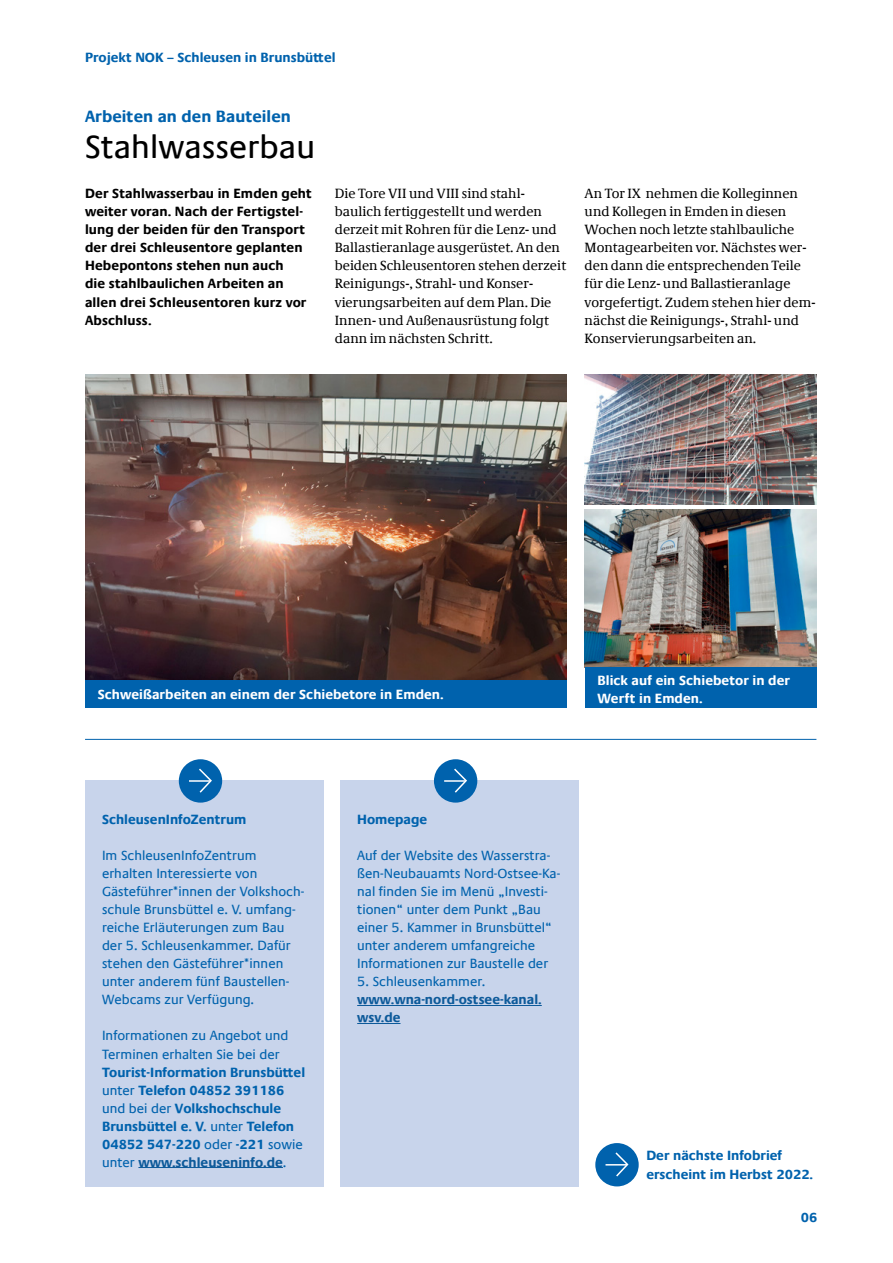
<style>
.page{position:relative;width:893px;height:1263px;background:#fff}
.page>*{position:absolute;margin:0;border:0;box-sizing:border-box;transform-origin:0 0}
.Headline_Innenseiten{font:33px "Praxis Com";letter-spacing:.005em;color:#000}
.Crossline{font:700 16.5px "Praxis Com";letter-spacing:.005em;color:#0062ad}
.Fließtext{font:13.5px/18px "Demos Com";letter-spacing:.005em;color:#000}
.Fließtext_Infobox{font:13.5px/18px "Praxis Com";color:#0062ad}
.Fließtext_Infobox-2{font:700 13.5px/18px "Praxis Com";color:#0062ad}
.Fließtext-2{font:700 13.5px/18px "Praxis Com";letter-spacing:.01em;color:#000}
.Bildunterschrift{font:700 13.5px/18px "Praxis Com";letter-spacing:.005em;color:#fff}
.Kopfzeile{font:700 13.5px/19.5px "Praxis Com";color:#0062ad}
.Fließtext_Infobox-3{font:700 13.5px/18px "Praxis Com";color:#0d5a9a}
.Text_Titel{font:700 13.5px "Praxis Com";color:#0062ad}
.s1{font-weight:400}
.s2{color:#0d5a9a}
.s3{font-weight:400;color:#0062ad}
</style>
<div class="page">
<div style="left:595px;top:1143px;width:44px;height:43px;background:#0062ad;border-radius:50%"></div>
<svg style="left:605px;top:1152px;width:24px;height:25px"></svg>
<hr style="left:85px;top:739px;width:731px;height:1px;background:#0062ad">
<div style="left:85px;top:780px;width:238px;height:406px;background:#c8d4eb"></div>
<hr style="left:138px;top:1167px;width:145px;height:1px;background:#0d5a9a">
<div style="left:179px;top:759px;width:43px;height:44px;background:#0062ad;border-radius:50%"></div>
<hr style="left:189px;top:780px;width:22px;height:2px;background:#fff">
<svg style="left:197px;top:768px;width:15px;height:25px"></svg>
<div style="left:340px;top:780px;width:238px;height:406px;background:#c8d4eb"></div>
<hr style="left:357px;top:1005px;width:185px;height:1px;background:#0d5a9a">
<hr style="left:357px;top:1023px;width:43px;height:1px;background:#0d5a9a">
<div style="left:434px;top:759px;width:43px;height:44px;background:#0062ad;border-radius:50%"></div>
<hr style="left:444px;top:780px;width:22px;height:2px;background:#fff">
<svg style="left:452px;top:768px;width:15px;height:25px"></svg>
<img style="left:85px;top:374px;width:482px;height:307px">
<img style="left:585px;top:374px;width:231px;height:131px">
<img style="left:585px;top:509px;width:231px;height:158px">
<div style="left:85px;top:681px;width:482px;height:27px;background:#0062ad"></div>
<div style="left:585px;top:667px;width:231px;height:41px;background:#0062ad"></div>
<p class="Kopfzeile" style="left:85px;top:48px;width:252px">Projekt NOK – Schleusen in Brunsbüttel</p>
<p class="Crossline" style="left:85px;top:106px;width:207px">Arbeiten an den Bauteilen</p>
<p class="Headline_Innenseiten" style="left:85px;top:127px;width:232px">Stahlwasserbau</p>
<p class="Fließtext-2" style="left:85px;top:185px;width:228px">Der Stahlwasserbau in Emden geht weiter voran. Nach der Fertigstel&shy;lung der beiden für den Transport der drei Schleusentore geplanten<br>Hebepontons stehen nun auch<br>die stahlbaulichen Arbeiten an allen drei Schleusentoren kurz vor<br>Abschluss.</p>
<p class="Fließtext" style="left:335px;top:185px;width:233px">Die Tore VII und VIII sind stahl&shy;baulich fertiggestellt und werden derzeit mit Rohren für die Lenz- und Ballastieranlage ausgerüstet. An den beiden Schleusentoren stehen derzeit Reinigungs-, Strahl- und Konser&shy;vierungsarbeiten auf dem Plan. Die Innen- und Außenausrüstung folgt dann im nächsten Schritt.</p>
<p class="Fließtext" style="left:585px;top:185px;width:232px">An Tor IX nehmen die Kolleginnen und Kollegen in Emden in diesen Wochen noch letzte stahlbauliche Montagearbeiten vor. Nächstes wer&shy;den dann die entsprechenden Teile für die Lenz- und Ballastieranlage vorgefertigt. Zudem stehen hier dem&shy;nächst die Reinigungs-, Strahl- und Konservierungsarbeiten an.</p>
<p class="Bildunterschrift" style="left:98px;top:685px;width:347px">Schweißarbeiten an einem der Schiebetore in Emden.</p>
<p class="Bildunterschrift" style="left:597px;top:671px;width:194px">Blick auf ein Schiebetor in der<br>Werft in Emden.</p>
<p class="Fließtext_Infobox-2" style="left:102px;top:811px;width:146px">SchleusenInfoZentrum</p>
<p class="Fließtext_Infobox" style="left:102px;top:847px;width:204px">Im SchleusenInfoZentrum erhalten Interessierte von<br>Gästeführer*innen der Volkshoch&shy;schule Brunsbüttel e. V. umfang&shy;reiche Erläuterungen zum Bau der 5. Schleusenkammer. Dafür stehen den Gästeführer*innen unter anderem fünf Baustellen-<br>Webcams zur Verfügung.</p>
<p class="Fließtext_Infobox-2" style="left:102px;top:1027px;width:205px"><span class="s1">Informationen zu Angebot und<br>Terminen erhalten Sie bei der<br></span>Tourist-Information Brunsbüttel <span class="s1">unter</span> Telefon 04852 391186 <span class="s1">und bei der</span> Volkshochschule<br>Brunsbüttel e. V. <span class="s1">unter</span> Telefon<br>04852 547-220 <span class="s1">oder</span> -221 <span class="s1">sowie unter</span> <span class="s2">www.schleuseninfo.de</span><span class="s1">.</span></p>
<p class="Fließtext_Infobox-2" style="left:357px;top:811px;width:72px">Homepage</p>
<p class="Fließtext_Infobox" style="left:357px;top:847px;width:205px">Auf der Website des Wasserstra&shy;ßen-Neubauamts Nord-Ostsee-Ka&shy;nal finden Sie im Menü „Investi&shy;tionen“ unter dem Punkt „Bau einer 5. Kammer in Brunsbüttel“ unter anderem umfangreiche<br>Informationen zur Baustelle der</p>
<p class="Fließtext_Infobox-3" style="left:357px;top:973px;width:186px"><span class="s3">5. Schleusenkammer. </span>www.wna-nord-ostsee-kanal. wsv.de</p>
<p class="Kopfzeile" style="left:646px;top:1145px;width:168px">Der nächste Infobrief erscheint im Herbst 2022.</p>
<p class="Text_Titel" style="left:801px;top:1209px;width:18px">06</p>
</div>
